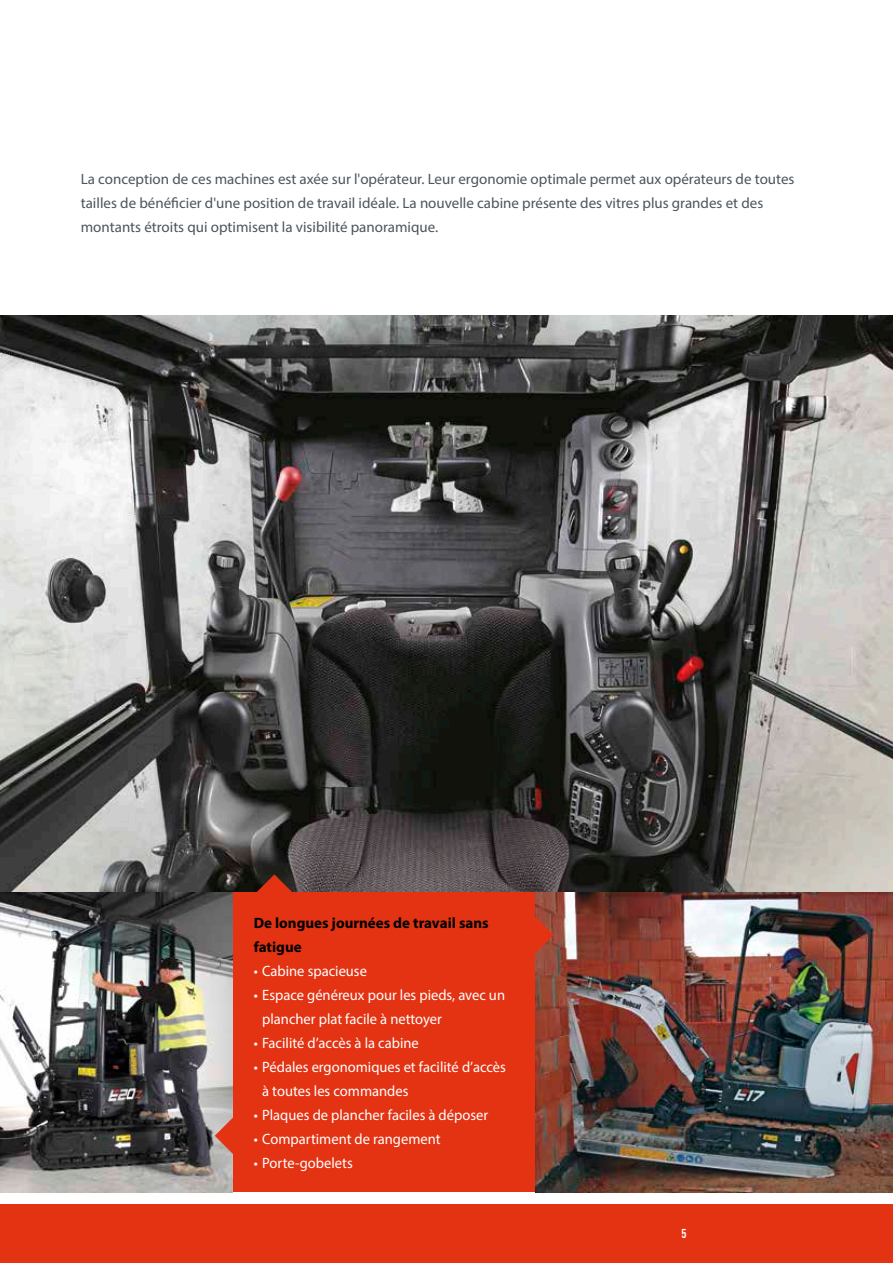
<style>
.page{position:relative;width:893px;height:1263px;background:#fff}
.page>*{position:absolute;margin:0;border:0;box-sizing:border-box;transform-origin:0 0}
.t1{font:15px/24px "Myriad Pro";color:#4c555c}
.t2{font:15px/24px "Myriad Pro";color:#fff}
.t3{font:700 15px/24px "Myriad Pro";color:#000}
.t4{font:700 condensed 12.75px "DIN Pro";color:#fff}
</style>
<div class="page">
<div style="left:0;top:1204px;width:893px;height:59px;background:#e43312"></div>
<img style="left:0;top:315px;width:893px;height:577px">
<div style="left:0;top:892px;width:893px;height:300px;background:#e43312"></div>
<img style="left:536px;top:892px;width:357px;height:300px">
<img style="left:0;top:892px;width:232px;height:300px">
<svg style="left:256px;top:874px;width:36px;height:18px"></svg>
<svg style="left:215px;top:1118px;width:18px;height:36px"></svg>
<svg style="left:535px;top:917px;width:19px;height:36px"></svg>
<p class="t1" style="left:81px;top:167px;width:715px">La conception de ces machines est axée sur l'opérateur. Leur ergonomie optimale permet aux opérateurs de toutes tailles de bénéficier d'une position de travail idéale. La nouvelle cabine présente des vitres plus grandes et des montants étroits qui optimisent la visibilité panoramique.</p>
<p class="t3" style="left:254px;top:910px;width:237px">De longues journées de travail sans fatigue</p>
<p class="t2" style="left:254px;top:959px;width:115px">• Cabine spacieuse</p>
<p class="t2" style="left:262px;top:983px;width:244px;text-indent:-8px">• Espace généreux pour les pieds, avec un plancher plat facile à nettoyer</p>
<p class="t2" style="left:254px;top:1031px;width:167px">• Facilité d’accès à la cabine</p>
<p class="t2" style="left:262px;top:1055px;width:245px;text-indent:-8px">• Pédales ergonomiques et facilité d’accès à toutes les commandes</p>
<p class="t2" style="left:254px;top:1103px;width:236px">• Plaques de plancher faciles à déposer</p>
<p class="t2" style="left:254px;top:1127px;width:188px">• Compartiment de rangement</p>
<p class="t2" style="left:254px;top:1151px;width:101px">• Porte-gobelets</p>
<p class="t4" style="left:681px;top:1224px;width:7px">5</p>
</div>
